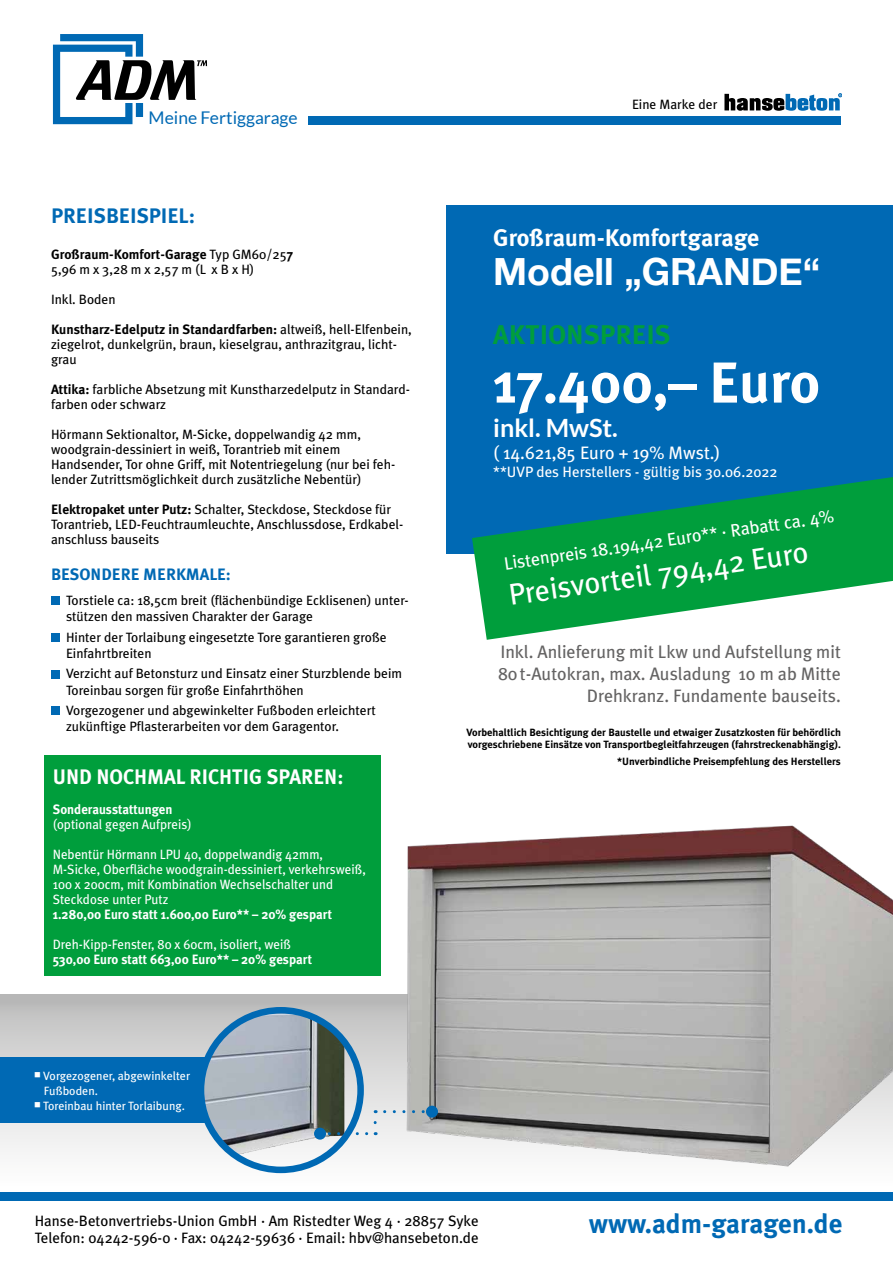
<style>
.page{position:relative;width:893px;height:1263px;background:#fff}
.page>*{position:absolute;margin:0;border:0;box-sizing:border-box;transform-origin:0 0}
.t1{font:700 57.6px "Meta Plus";letter-spacing:-.005em;color:#fff}
.t2{font:700 37.5px "Helvetica Neue";color:#fff}
.t3{font:30px "Meta Plus";color:#fff}
.t4{font:700 27px "Meta Plus";color:#0069b4}
.t5{font:700 27px "Meta Plus";color:#009e3c}
.t6{font:700 25.2px "Lato";color:#fff}
.t7{font:700 24px "Meta Plus";color:#fff}
.t8{font:700 21px "Meta Plus";color:#fff;scale:.96 1}
.t9{font:700 21px "Meta Plus";color:#0069b4}
.t10{font:18px/21.6px "Meta Plus";color:#646363;text-align:right}
.t11{font:18px "Meta Plus";color:#fff}
.t12{font:17.55px "Lato";color:#0069b4}
.t13{font:700 16.5px "Meta Plus";color:#0069b4}
.t14{font:15px/16.5px "Meta Plus";color:#000}
.t15{font:15px "Meta Plus";color:#fff}
.t16{font:13.5px/15px "Meta Plus";color:#000}
.t17{font:13.5px/15px "Meta Plus";color:#fff;scale:.96 1}
.t18{font:700 13.5px "Meta Plus";color:#fff;scale:.96 1}
.t19{font:12px/15px "Meta Plus";color:#fff}
.t20{font:700 10.5px/12.6px "Meta Plus";color:#000}
.s1{font-weight:700}
</style>
<div class="page">
<svg style="left:0;top:994px;width:330px;height:180px"></svg>
<img style="left:330px;top:825px;width:563px;height:376px">
<div style="left:0;top:1057px;width:206px;height:66px;background:#0069b4"></div>
<img style="left:201px;top:1010px;width:155px;height:160px">
<div style="left:198px;top:1007px;width:166px;height:166px;border:7px solid #0069b4;border-radius:50%"></div>
<svg style="left:329px;top:1132px;width:47px;height:3px"></svg>
<svg style="left:374px;top:1110px;width:3px;height:13px"></svg>
<svg style="left:385px;top:1110px;width:41px;height:3px"></svg>
<div style="left:314px;top:1128px;width:12px;height:12px;background:#0069b4;border-radius:50%"></div>
<div style="left:426px;top:1106px;width:12px;height:12px;background:#0069b4;border-radius:50%"></div>
<svg style="left:724px;top:93px;width:118px;height:18px"></svg>
<div style="left:309px;top:116px;width:532px;height:9px;background:#0069b4"></div>
<div style="left:0;top:1192px;width:893px;height:8px;background:#0069b4"></div>
<svg style="left:53px;top:34px;width:154px;height:90px"></svg>
<div style="left:446px;top:205px;width:447px;height:348px;background:#0069b4"></div>
<svg style="left:472px;top:477px;width:421px;height:163px;fill:#009e3c"></svg>
<div style="left:51px;top:596px;width:9px;height:9px;background:#0069b4"></div>
<div style="left:51px;top:633px;width:9px;height:9px;background:#0069b4"></div>
<div style="left:51px;top:670px;width:9px;height:8px;background:#0069b4"></div>
<div style="left:51px;top:706px;width:9px;height:9px;background:#0069b4"></div>
<div style="left:44px;top:756px;width:337px;height:220px;background:#009e3c"></div>
<p class="t12" style="left:149px;top:108px;width:151px">Meine Fertiggarage</p>
<h3 class="t9" style="left:51px;top:203px;width:146px">PREISBEISPIEL:</h3>
<p class="t16" style="left:51px;top:247px;width:244px"><span class="s1">Großraum-Komfort-Garage</span> Typ GM60/25<span class="s1">7<br></span>5,96 m x 3,28 m x 2,57 m (L x B x H)</p>
<p class="t16" style="left:51px;top:292px;width:66px">Inkl. Boden</p>
<p class="t16" style="left:51px;top:322px;width:362px"><span class="s1">Kunstharz-Edelputz in Standardfarben:</span> altweiß, hell-Elfenbein, ziegelrot, dunkelgrün, braun, kieselgrau, anthrazitgrau, licht&shy;grau</p>
<p class="t16" style="left:51px;top:382px;width:360px"><span class="s1">Attika:</span> farbliche Absetzung mit Kunstharzedelputz in Standard&shy;farben oder schwarz</p>
<p class="t16" style="left:51px;top:427px;width:346px">Hörmann Sektionaltor, M-Sicke, doppelwandig 42 mm, woodgrain-dessiniert in weiß, Torantrieb mit einem Handsender, Tor ohne Griff, mit Notentriegelung (nur bei feh&shy;lender Zutrittsmöglichkeit durch zusätzliche Nebentür)</p>
<p class="t16" style="left:51px;top:502px;width:354px"><span class="s1">Elektropaket unter Putz:</span> Schalter, Steckdose, Steckdose für<br>Torantrieb, LED-Feuchtraumleuchte, Anschlussdose, Erdkabel&shy;anschluss bauseits</p>
<p class="t13" style="left:51px;top:565px;width:181px">BESONDERE MERKMALE:</p>
<p class="t16" style="left:66px;top:592px;width:344px;line-height:16.2px">Torstiele ca: 18,5cm breit (flächenbündige Ecklisenen) unter&shy;stützen den massiven Charakter der Garage</p>
<p class="t16" style="left:66px;top:629px;width:322px;line-height:16.2px">Hinter der Torlaibung eingesetzte Tore garantieren große<br>Einfahrtbreiten</p>
<p class="t16" style="left:66px;top:665px;width:338px;line-height:16.2px">Verzicht auf Betonsturz und Einsatz einer Sturzblende beim<br>Toreinbau sorgen für große Einfahrthöhen</p>
<p class="t16" style="left:66px;top:702px;width:311px;line-height:16.2px">Vorgezogener und abgewinkelter Fußboden erleichtert zukünftige Pflasterarbeiten vor dem Garagentor.</p>
<h3 class="t8" style="left:53px;top:765px;width:304px">UND NOCHMAL RICHTIG SPAREN:</h3>
<p class="t18" style="left:53px;top:801px;width:126px">Sonderausstattungen</p>
<p class="t17" style="left:53px;top:817px;width:146px">(optional gegen Aufpreis)</p>
<p class="t17" style="left:53px;top:847px;width:328px">Nebentür Hörmann LPU 40, doppelwandig 42mm, M-Sicke, Oberfläche woodgrain-dessiniert, verkehrsweiß, 100 x 200cm, mit Kombination Wechselschalter und Steckdose unter Putz</p>
<p class="t18" style="left:53px;top:906px;width:292px">1.280,00 Euro statt 1.600,00 Euro** – 20% gespart</p>
<p class="t17" style="left:53px;top:937px;width:250px">Dreh-Kipp-Fenster, 80 x 60cm, isoliert, weiß</p>
<p class="t18" style="left:53px;top:951px;width:272px">530,00 Euro statt 663,00 Euro** – 20% gespart</p>
<p class="t19" style="left:44px;top:1068px;width:148px;text-indent:-10px">■ Vorgezogener, abgewinkelter<br>Fußboden.</p>
<p class="t19" style="left:34px;top:1098px;width:152px">■ Toreinbau hinter Torlaibung.</p>
<p class="t16" style="left:632px;top:97px;width:87px">Eine Marke der</p>
<h3 class="t7" style="left:493px;top:223px;width:268px">Großraum-Komfortgarage</h3>
<h2 class="t2" style="left:493px;top:242px;width:328px">Modell „GRANDE“</h2>
<h3 class="t5" style="left:493px;top:319px;width:179px">AKTIONSPREIS</h3>
<h1 class="t1" style="left:493px;top:349px;width:328px">17.400,– Euro</h1>
<h3 class="t6" style="left:493px;top:413px;width:126px">inkl. MwSt.</h3>
<h3 class="t11" style="left:493px;top:442px;width:229px">( 14.621,85 Euro + 19% Mwst.)</h3>
<p class="t15" style="left:493px;top:463px;width:286px">**UVP des Herstellers - gültig bis 30.06.2022</p>
<h3 class="t11" style="left:503px;top:552px;width:335px;rotate:-8deg">Listenpreis 18.194,42 Euro** · Rabatt ca. 4%</h3>
<h3 class="t3" style="left:506px;top:577px;width:304px;rotate:-8deg">Preisvorteil 794,42 Euro</h3>
<h3 class="t10" style="left:498px;top:641px;width:344px">Inkl. Anlieferung mit Lkw und Aufstellung mit<br>80t-Autokran, max. Ausladung 10 m ab Mitte<br>Drehkranz. Fundamente bauseits.</h3>
<p class="t20" style="left:466px;top:726px;width:376px">Vorbehaltlich Besichtigung der Baustelle und etwaiger Zusatzkosten für behördlich vorgeschriebene Einsätze von Transportbegleitfahrzeugen (fahrstreckenabhängig).</p>
<p class="t20" style="left:617px;top:755px;width:225px">*Unverbindliche Preisempfehlung des Herstellers</p>
<p class="t14" style="left:35px;top:1212px;width:446px">Hanse-Betonvertriebs-Union GmbH · Am Ristedter Weg 4 · 28857 Syke<br>Telefon: 04242-596-0 · Fax: 04242-59636 · Email: hbv@hansebeton.de</p>
<h3 class="t4" style="left:589px;top:1208px;width:255px">www.adm-garagen.de</h3>
</div>
